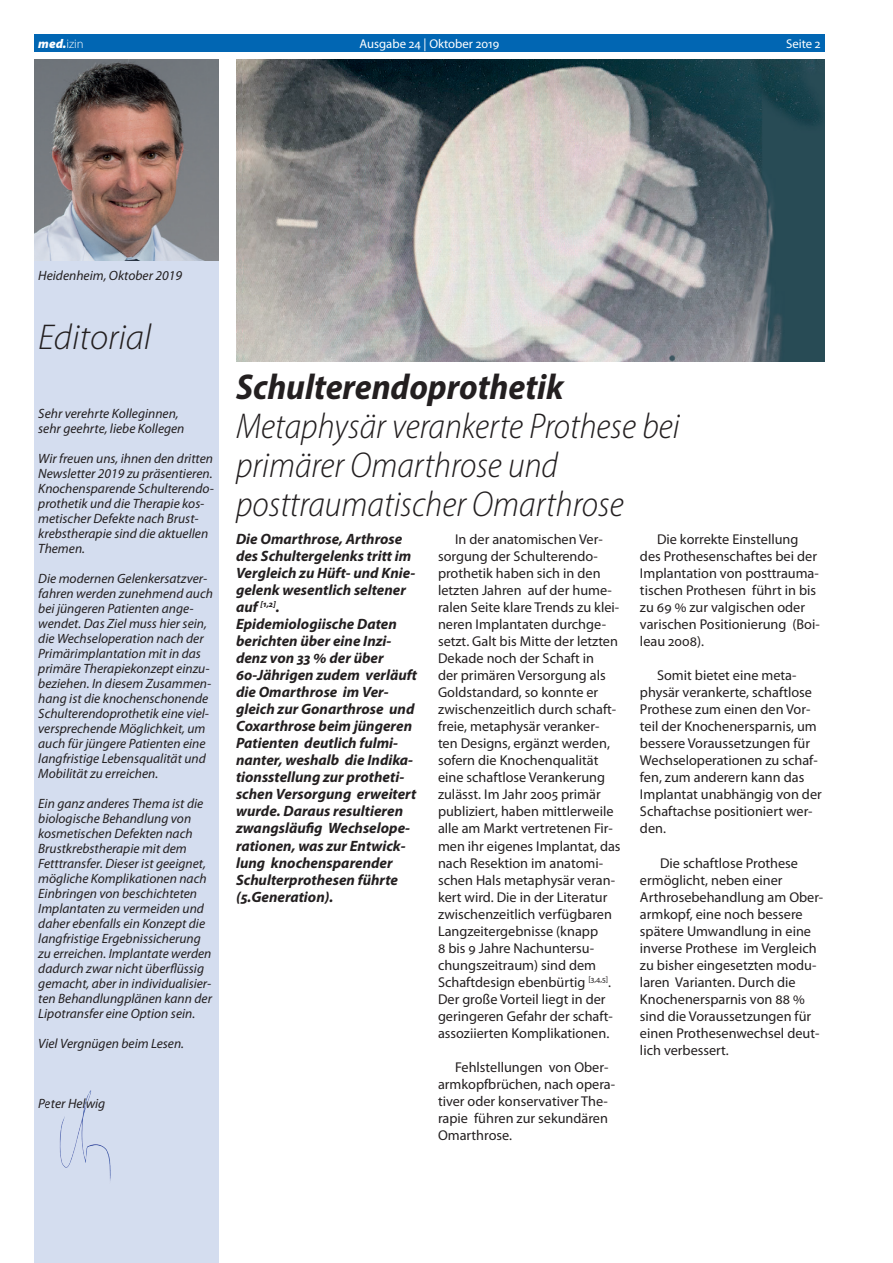
<style>
.page{position:relative;width:893px;height:1263px;background:#fff}
.page>*{position:absolute;margin:0;border:0;box-sizing:border-box;transform-origin:0 0}
.Headline{font:italic 300 semi-condensed 36px/39px "Myriad Pro";color:#231f20}
.Subheadline{font:italic 300 36px "Myriad Pro";color:#231f20}
.Überschrift_in_Copy{font:italic 700 15px/17px "Myriad Pro";color:#231f20}
.Copy{font:14.25px/17px "Myriad Pro";color:#231f20}
.Editorial_ohne{font:italic 13.5px/15px "Myriad Pro";color:#231f20}
.t1{font:12.75px "Myriad Pro";color:#fff}
.t2{font:italic 900 12.75px "Myriad Pro";color:#fff}
.Überschrift_in_Copy-2{font:italic 700 8.7px "Myriad Pro";color:#231f20}
.s1{font-weight:300;font-style:normal}
.s2{font-weight:700}
.s3{font-size:15px}
</style>
<div class="page">
<img style="left:236px;top:60px;width:589px;height:301px">
<img style="left:34px;top:60px;width:185px;height:201px">
<div style="left:34px;top:261px;width:185px;height:1002px;background:#d4ddef"></div>
<img style="left:59px;top:1090px;width:52px;height:91px">
<div style="left:34px;top:34px;width:791px;height:18px;background:#0166b3"></div>
<p class="t2" style="left:38px;top:37px;width:47px">med.<span class="s1">izin</span></p>
<p class="t1" style="left:359px;top:37px;width:142px">Ausgabe 24 | Oktober 2019</p>
<p class="t1" style="left:786px;top:37px;width:36px">Seite 2</p>
<p class="Editorial_ohne" style="left:38px;top:268px;width:145px">Heidenheim, Oktober 2019</p>
<p class="Subheadline" style="left:38px;top:318px;width:115px">Editorial</p>
<p class="Editorial_ohne" style="left:38px;top:406px;width:148px">Sehr verehrte Kolleginnen, sehr geehrte, liebe Kollegen</p>
<p class="Editorial_ohne" style="left:38px;top:451px;width:177px">Wir freuen uns, ihnen den dritten<br>Newsletter 2019 zu präsentieren.<br>Knochensparende Schulterendo&shy;prothetik und die Therapie kos&shy;metischer Defekte nach Brust&shy;krebstherapie sind die aktuellen<br>Themen.</p>
<p class="Editorial_ohne" style="left:38px;top:571px;width:176px">Die modernen Gelenkersatzver&shy;fahren werden zunehmend auch bei jüngeren Patienten ange&shy;wendet. Das Ziel muss hier sein, die Wechseloperation nach der<br>Primärimplantation mit in das primäre Therapiekonzept einzu&shy;beziehen. In diesem Zusammen&shy;hang ist die knochenschonende<br>Schulterendoprothetik eine viel&shy;versprechende Möglichkeit, um auch für jüngere Patienten eine langfristige Lebensqualität und<br>Mobilität zu erreichen.</p>
<p class="Editorial_ohne" style="left:38px;top:796px;width:175px">Ein ganz anderes Thema ist die biologische Behandlung von kosmetischen Defekten nach<br>Brustkrebstherapie mit dem<br>Fetttransfer. Dieser ist geeignet, mögliche Komplikationen nach<br>Einbringen von beschichteten<br>Implantaten zu vermeiden und daher ebenfalls ein Konzept die langfristige Ergebnissicherung zu erreichen. Implantate werden dadurch zwar nicht überflüssig gemacht, aber in individualisier&shy;ten Behandlungplänen kann der<br>Lipotransfer eine Option sein.</p>
<p class="Editorial_ohne" style="left:38px;top:1036px;width:147px">Viel Vergnügen beim Lesen.</p>
<p class="Editorial_ohne" style="left:38px;top:1096px;width:69px">Peter Helwig</p>
<p class="Headline" style="left:236px;top:367px;width:445px"><span class="s2">Schulterendoprothetik<br></span>Metaphysär verankerte Prothese bei primärer Omarthrose und posttraumatischer Omarthrose</p>
<p class="Überschrift_in_Copy" style="left:236px;top:531px;width:181px">Die Omarthrose, Arthrose des Schultergelenks tritt im<br>Vergleich zu Hüft- und Knie&shy;gelenk wesentlich seltener</p>
<p class="Überschrift_in_Copy-2" style="left:236px;top:600px;width:45px"><span class="s3">auf</span> [1,2]<span class="s3">.</span></p>
<p class="Überschrift_in_Copy" style="left:236px;top:616px;width:183px">Epidemiologiische Daten berichten über eine Inzi&shy;denz von 33 % der über<br>60-Jährigen zudem verläuft die Omarthrose im Ver&shy;gleich zur Gonarthrose und<br>Coxarthrose beim jüngeren<br>Patienten deutlich fulmi&shy;nanter, weshalb die Indika&shy;tionsstellung zur protheti&shy;schen Versorgung erweitert wurde. Daraus resultieren zwangsläufig Wechselope&shy;rationen, was zur Entwick&shy;lung knochensparender<br>Schulterprothesen führte (5.Generation).</p>
<p class="Copy" style="left:438px;top:531px;width:184px;text-indent:17px">In der anatomischen Ver&shy;sorgung der Schulterendo&shy;prothetik haben sich in den letzten Jahren auf der hume&shy;ralen Seite klare Trends zu klei&shy;neren Implantaten durchge&shy;setzt. Galt bis Mitte der letzten<br>Dekade noch der Schaft in<br>der primären Versorgung als<br>Goldstandard, so konnte er zwischenzeitlich durch schaft&shy;freie, metaphysär veranker&shy;ten Designs, ergänzt werden, sofern die Knochenqualität eine schaftlose Verankerung zulässt. Im Jahr 2005 primär publiziert, haben mittlerweile alle am Markt vertretenen Fir&shy;men ihr eigenes Implantat, das nach Resektion im anatomi&shy;schen Hals metaphysär veran&shy;kert wird. Die in der Literatur zwischenzeitlich verfügbaren<br>Langzeitergebnisse (knapp<br>8 bis 9 Jahre Nachuntersu&shy;chungszeitraum) sind dem<br>Schaftdesign ebenbürtig <sup>[3,4,5]</sup>.<br>Der große Vorteil liegt in der geringeren Gefahr der schaft&shy;assoziierten Komplikationen.</p>
<p class="Copy" style="left:438px;top:1059px;width:179px;text-indent:17px">Fehlstellungen von Ober&shy;armkopfbrüchen, nach opera&shy;tiver oder konservativer The&shy;rapie führen zur sekundären<br>Omarthrose.</p>
<p class="Copy" style="left:640px;top:531px;width:181px;text-indent:17px">Die korrekte Einstellung des Prothesenschaftes bei der<br>Implantation von posttrauma&shy;tischen Prothesen führt in bis zu 69 % zur valgischen oder varischen Positionierung (Boi&shy;leau 2008).</p>
<p class="Copy" style="left:640px;top:667px;width:183px;text-indent:17px">Somit bietet eine meta&shy;physär verankerte, schaftlose<br>Prothese zum einen den Vor&shy;teil der Knochenersparnis, um bessere Voraussetzungen für<br>Wechseloperationen zu schaf&shy;fen, zum anderern kann das<br>Implantat unabhängig von der<br>Schaftachse positioniert wer&shy;den.</p>
<p class="Copy" style="left:640px;top:854px;width:185px;text-indent:20px">Die schaftlose Prothese ermöglicht, neben einer<br>Arthrosebehandlung am Ober&shy;armkopf, eine noch bessere spätere Umwandlung in eine inverse Prothese im Vergleich zu bisher eingesetzten modu&shy;laren Varianten. Durch die<br>Knochenersparnis von 88 % sind die Voraussetzungen für einen Prothesenwechsel deut&shy;lich verbessert.</p>
</div>
